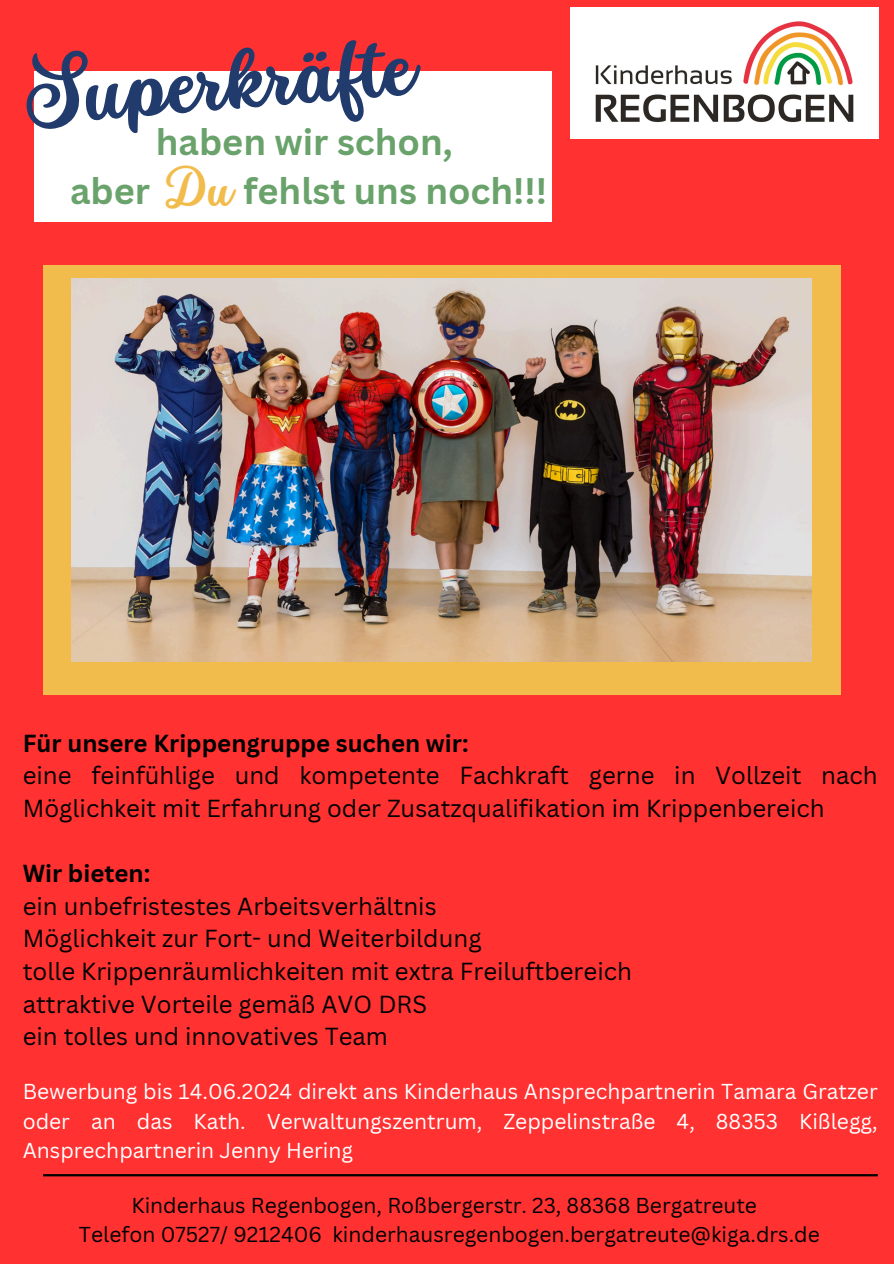
<style>
.page{position:relative;width:894px;height:1264px;background:#fff}
.page>*{position:absolute;margin:0;border:0;box-sizing:border-box;transform-origin:0 0}
.t1{font:78.9px "Stars Love";color:#213b6c}
.t2{font:45px "Stars Love";color:#f2bc4d}
.t3{font:700 36px "Canva Sans";color:#6aa26b}
.t4{font:24px/32.7px "Canva Sans";color:#000}
.t5{font:21px/29.2px "Canva Sans";color:#fff;text-align:justify}
.t6{font:21px "Canva Sans";color:#000}
.s1{font-weight:700}
</style>
<div class="page">
<div style="left:0;top:0;width:893px;height:1263px;background:#ff3131"></div>
<div style="left:43px;top:265px;width:797px;height:429px;background:#f2bc4d"></div>
<img style="left:72px;top:278px;width:739px;height:383px">
<img style="left:570px;top:7px;width:307px;height:132px">
<hr style="left:43px;top:1174px;width:834px;height:2px;background:#000">
<div style="left:34px;top:71px;width:517px;height:150px;background:#fff"></div>
<h2 class="t1" style="left:22px;top:54px;width:390px;rotate:-5deg">Superkräfte</h2>
<h3 class="t3" style="left:156px;top:116px;width:298px">haben wir schon,</h3>
<h3 class="t3" style="left:70px;top:166px;width:81px">aber</h3>
<p class="t2" style="left:166px;top:164px;width:68px">Du</p>
<h3 class="t3" style="left:243px;top:166px;width:305px">fehlst uns noch!!!</h3>
<p class="t4" style="left:23px;top:726px;width:856px"><span class="s1">Für unsere Krippengruppe suchen wir:<br></span>eine feinfühlige und kompetente Fachkraft gerne in Vollzeit nach<br>Möglichkeit mit Erfahrung oder Zusatzqualifikation im Krippenbereich</p>
<p class="t4" style="left:23px;top:856px;width:610px"><span class="s1">Wir bieten:<br></span>ein unbefristestes Arbeitsverhältnis<br>Möglichkeit zur Fort- und Weiterbildung<br>tolle Krippenräumlichkeiten mit extra Freiluftbereich attraktive Vorteile gemäß AVO DRS<br>ein tolles und innovatives Team</p>
<p class="t5" style="left:23px;top:1076px;width:856px">Bewerbung bis 14.06.2024 direkt ans Kinderhaus Ansprechpartnerin Tamara Gratzer oder an das Kath. Verwaltungszentrum, Zeppelinstraße 4, 88353 Kißlegg, Ansprechpartnerin Jenny Hering</p>
<h4 class="t6" style="left:131px;top:1190px;width:627px">Kinderhaus Regenbogen, Roßbergerstr. 23, 88368 Bergatreute</h4>
<h4 class="t6" style="left:79px;top:1219px;width:742px">Telefon 07527/ 9212406 kinderhausregenbogen.bergatreute@kiga.drs.de</h4>
</div>
